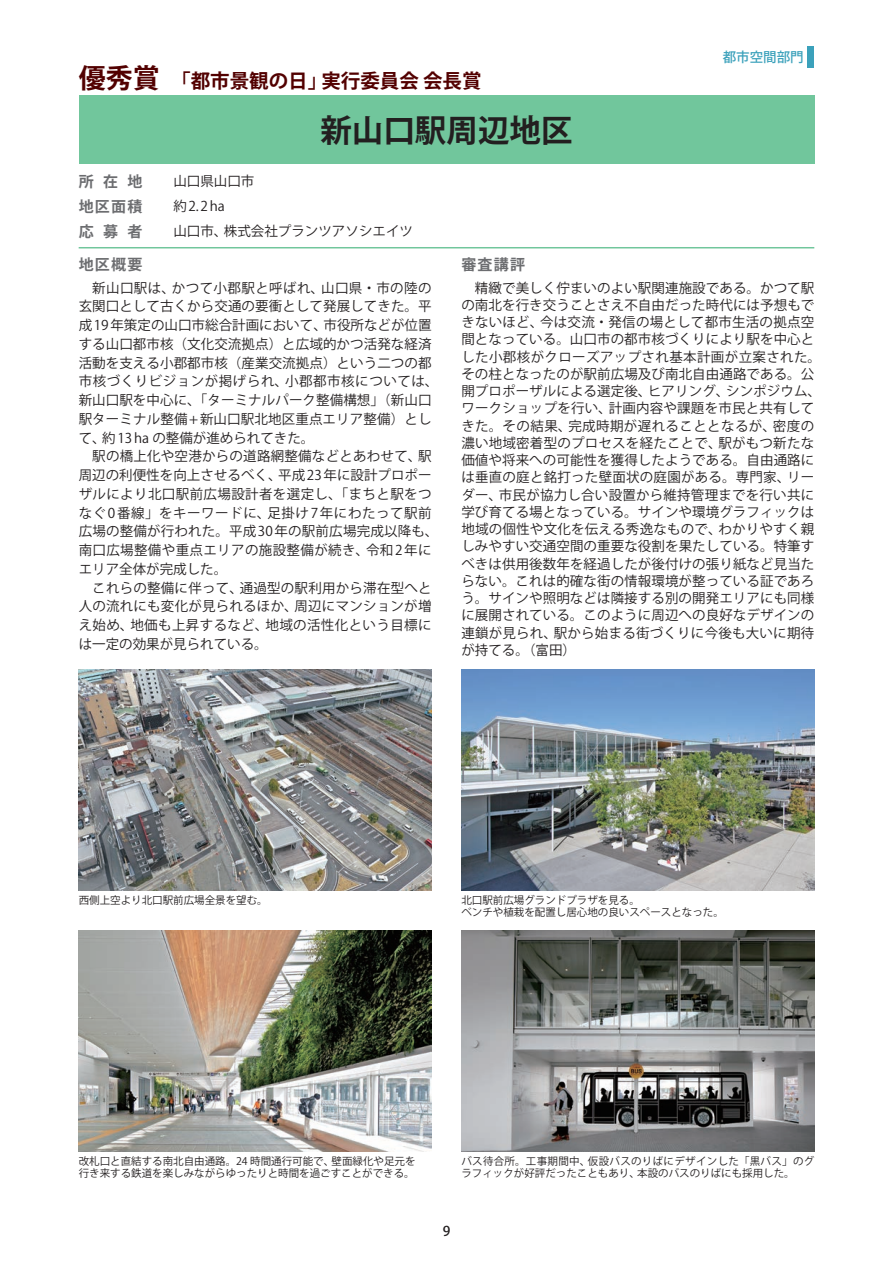
<style>
.page{position:relative;width:893px;height:1263px;background:#fff}
.page>*{position:absolute;margin:0;border:0;box-sizing:border-box;transform-origin:0 0}
.t1{font:700 31.5px "Koz Go Pr 6 N";color:#231f20}
.t2{font:700 19.5px "Koz Go Pr 6 N";color:#520000}
.t3{font:700 15px "Koz Go Pr 6 N";letter-spacing:.085em;color:#6c6d70}
.t4{font:13.5px/17.2px "Koz Go Pr 6 N";letter-spacing:.005em;color:#231f20}
.t5{font:500 13.5px "Koz Go Pr 6 N";color:#3ba1bb}
.t6{font:500 13.5px "Koz Go Pr 6 N";color:#231f20}
.t7{font:10.5px/12px "Koz Go Pr 6 N";color:#231f20}
.s1{font-size:27px}
</style>
<div class="page">
<div style="left:807px;top:47px;width:7px;height:21px;background:#3ba1bb"></div>
<div style="left:79px;top:96px;width:735px;height:68px;background:#71c69c"></div>
<hr style="left:79px;top:247px;width:735px;height:1px;background:#71c69c">
<img style="left:79px;top:669px;width:353px;height:221px">
<img style="left:79px;top:930px;width:353px;height:221px">
<img style="left:461px;top:930px;width:353px;height:221px">
<img style="left:461px;top:669px;width:353px;height:221px">
<h2 class="t2" style="left:79px;top:70px;width:404px"><span class="s1">優秀賞</span>「都市景観の日」実行委員会 会長賞</h2>
<h1 class="t1" style="left:320px;top:112px;width:254px">新山口駅周辺地区</h1>
<p class="t3" style="left:79px;top:173px;width:65px">所在地</p>
<p class="t4" style="left:173px;top:173px;width:83px">山口県山口市</p>
<p class="t3" style="left:79px;top:198px;width:65px">地区面積</p>
<p class="t4" style="left:173px;top:198px;width:53px">約2.2ha</p>
<p class="t3" style="left:79px;top:223px;width:65px">応募者</p>
<p class="t4" style="left:173px;top:223px;width:241px">山口市、株式会社プランツアソシエイツ</p>
<p class="t3" style="left:79px;top:256px;width:65px">地区概要</p>
<p class="t3" style="left:461px;top:256px;width:65px">審査講評</p>
<p class="t5" style="left:723px;top:50px;width:82px">都市空間部門</p>
<p class="t4" style="left:79px;top:278px;width:361px;line-height:18.8px;text-indent:14px">新山口駅は、かつて小郡駅と呼ばれ、山口県・市の陸の玄関口として古くから交通の要衝として発展してきた。平成 19 年策定の山口市総合計画において、市役所などが位置する山口都市核（文化交流拠点）と広域的かつ活発な経済活動を支える小郡都市核（産業交流拠点）という二つの都市核づくりビジョンが掲げられ、小郡都市核については、新山口駅を中心に、「ターミナルパーク整備構想」（新山口駅ターミナル整備 + 新山口駅北地区重点エリア整備）として、約 13 ha の整備が進められてきた。</p>
<p class="t4" style="left:79px;top:447px;width:361px;line-height:18.8px;text-indent:14px">駅の橋上化や空港からの道路網整備などとあわせて、駅周辺の利便性を向上させるべく、平成 23 年に設計プロポーザルにより北口駅前広場設計者を選定し、「まちと駅をつなぐ0番線」をキーワードに、足掛け7年にわたって駅前広場の整備が行われた。平成 30 年の駅前広場完成以降も、南口広場整備や重点エリアの施設整備が続き、令和2年にエリア全体が完成した。</p>
<p class="t4" style="left:79px;top:579px;width:355px;line-height:18.8px;text-align:justify;text-indent:14px">これらの整備に伴って、通過型の駅利用から滞在型へと人の流れにも変化が見られるほか、周辺にマンションが増え始め、地価も上昇するなど、地域の活性化という目標には一定の効果が見られている。</p>
<p class="t4" style="left:461px;top:279px;width:361px;text-indent:14px">精緻で美しく佇まいのよい駅関連施設である。かつて駅の南北を行き交うことさえ不自由だった時代には予想もできないほど、今は交流・発信の場として都市生活の拠点空間となっている。山口市の都市核づくりにより駅を中心とした小郡核がクローズアップされ基本計画が立案された。その柱となったのが駅前広場及び南北自由通路である。公開プロポーザルによる選定後、ヒアリング、シンポジウム、ワークショップを行い、計画内容や課題を市民と共有してきた。その結果、完成時期が遅れることとなるが、密度の濃い地域密着型のプロセスを経たことで、駅がもつ新たな価値や将来への可能性を獲得したようである。自由通路には垂直の庭と銘打った壁面状の庭園がある。専門家、リーダー、市民が協力し合い設置から維持管理までを行い共に学び育てる場となっている。サインや環境グラフィックは地域の個性や文化を伝える秀逸なもので、わかりやすく親しみやすい交通空間の重要な役割を果たしている。特筆すべきは供用後数年を経過したが後付けの張り紙など見当たらない。これは的確な街の情報環境が整っている証であろう。サインや照明などは隣接する別の開発エリアにも同様に展開されている。このように周辺への良好なデザインの連鎖が見られ、駅から始まる街づくりに今後も大いに期待が持てる。（富田）</p>
<p class="t7" style="left:79px;top:894px;width:191px">西側上空より北口駅前広場全景を望む。</p>
<p class="t7" style="left:461px;top:894px;width:264px">北口駅前広場グランドプラザを見る。<br>ベンチや植栽を配置し居心地の良いスペースとなった。</p>
<p class="t7" style="left:79px;top:1155px;width:338px">改札口と直結する南北自由通路。24 時間通行可能で、壁面緑化や足元を行き来する鉄道を楽しみながらゆったりと時間を過ごすことができる。</p>
<p class="t7" style="left:461px;top:1155px;width:355px">バス待合所。工事期間中、仮設バスのりばにデザインした「黒バス」のグラフィックが好評だったこともあり、本設のバスのりばにも採用した。</p>
<p class="t6" style="left:443px;top:1223px;width:9px">9</p>
</div>
